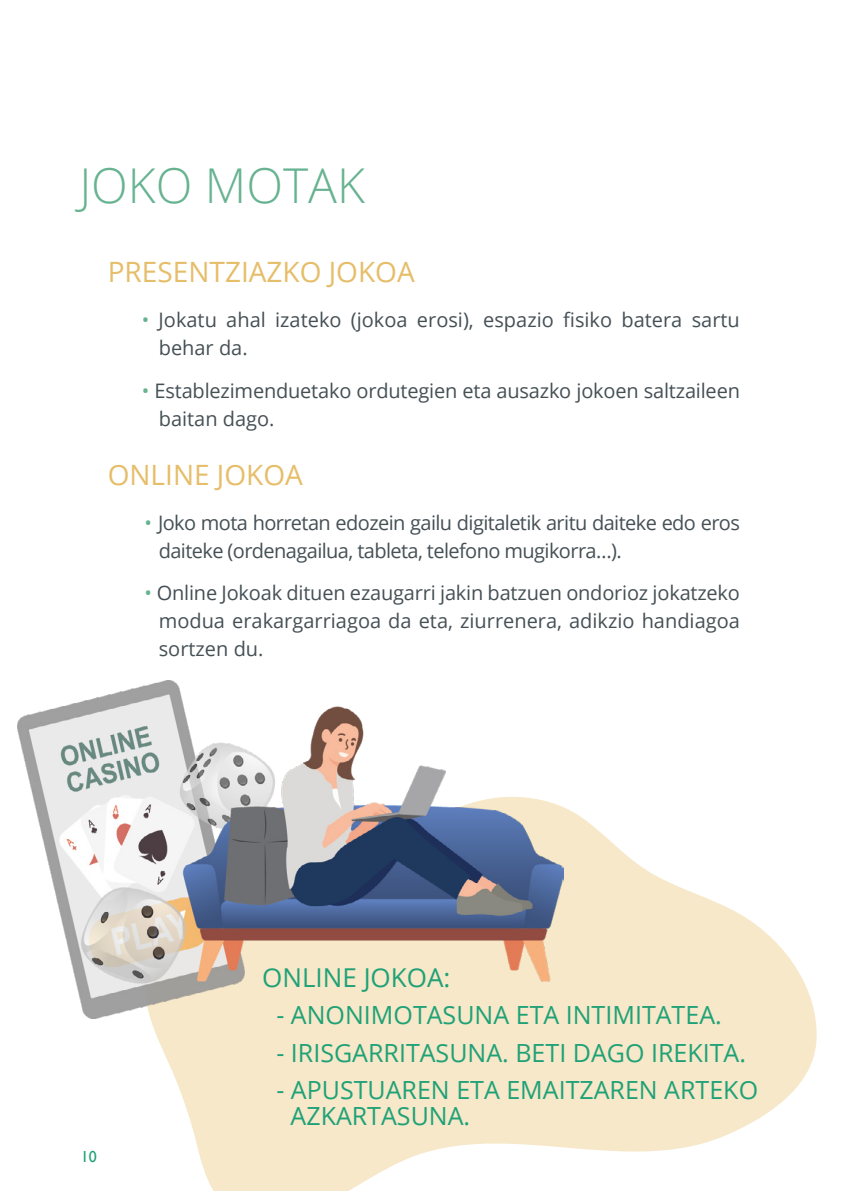
<style>
.page{position:relative;width:842px;height:1191px;background:#fff}
.page>*{position:absolute;margin:0;border:0;box-sizing:border-box;transform-origin:0 0}
.t1{font:300 48px "Open Sans";color:#67b391}
.t2{font:28px "Open Sans";color:#e6bd68}
.t3{font:26px "Open Sans";color:#1fa177}
.t4{font:25px/26px "Open Sans";color:#1fa177}
.t5{font:20px/28px "Open Sans";letter-spacing:-.01em;color:#455055}
.t6{font:20px/28px "Open Sans";letter-spacing:-.03em;color:#455055}
.t7{font:16px "Gill Sans";color:#1fa177}
.s1{color:#67b391}
</style>
<div class="page">
<svg style="left:150px;top:807px;width:667px;height:384px;fill:#f6e8c8"></svg>
<img style="left:17px;top:680px;width:547px;height:338px">
<h1 class="t1" style="left:79px;top:152px;width:287px">JOKO MOTAK</h1>
<h2 class="t2" style="left:108px;top:253px;width:309px">PRESENTZIAZKO JOKOA</h2>
<p class="t5" style="left:159px;top:305px;width:583px;text-indent:-17px"><span class="s1">•</span> Jokatu ahal izateko (jokoa erosi), espazio fisiko batera sartu behar da.</p>
<p class="t5" style="left:159px;top:376px;width:583px;text-indent:-17px"><span class="s1">•</span> Establezimenduetako ordutegien eta ausazko jokoen saltzaileen baitan dago.</p>
<h2 class="t2" style="left:108px;top:455px;width:197px">ONLINE JOKOA</h2>
<p class="t6" style="left:159px;top:508px;width:583px;text-indent:-14px"><span class="s1">•</span> Joko mota horretan edozein gailu digitaletik aritu daiteke edo eros daiteke (ordenagailua, tableta, telefono mugikorra…).</p>
<p class="t5" style="left:159px;top:578px;width:583px;text-align:justify;text-indent:-14px"><span class="s1">•</span> Online Jokoak dituen ezaugarri jakin batzuen ondorioz jokatzeko modua erakargarriagoa da eta, ziurrenera, adikzio handiagoa sortzen du.</p>
<p class="t7" style="left:81px;top:1146px;width:17px">10</p>
<h3 class="t3" style="left:262px;top:959px;width:190px">ONLINE JOKOA:</h3>
<p class="t4" style="left:276px;top:1001px;width:447px">- ANONIMOTASUNA ETA INTIMITATEA.</p>
<p class="t4" style="left:276px;top:1038px;width:471px">- IRISGARRITASUNA. BETI DAGO IREKITA.</p>
<p class="t4" style="left:291px;top:1076px;width:469px;text-indent:-14px">- APUSTUAREN ETA EMAITZAREN ARTEKO<br>AZKARTASUNA.</p>
</div>
